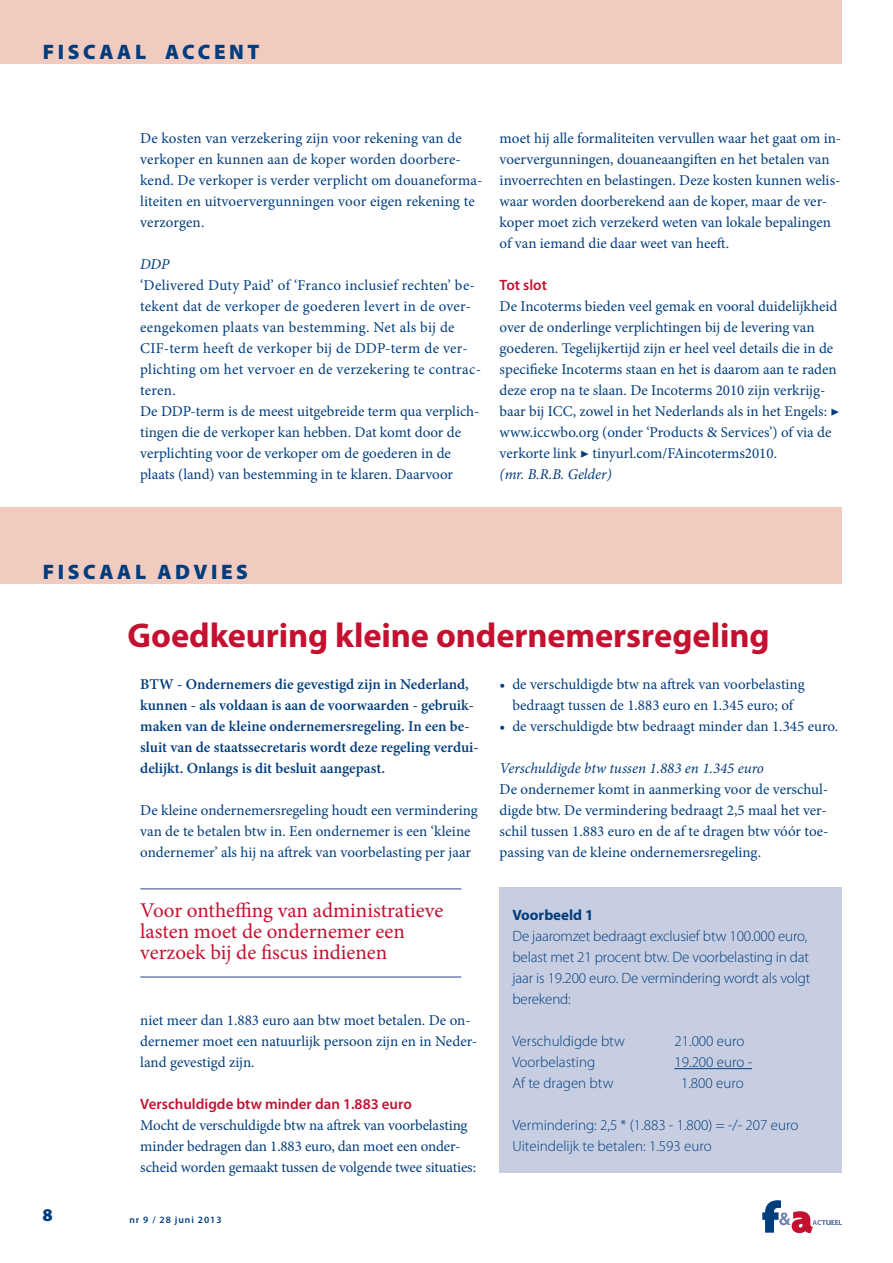
<style>
.page{position:relative;width:893px;height:1263px;background:#fff}
.page>*{position:absolute;margin:0;border:0;box-sizing:border-box;transform-origin:0 0}
.t1{font:700 34.5px "Myriad Pro";letter-spacing:-.005em;color:#c41130}
.t2{font:21px/21px "Minion Pro";color:#c41130}
.t3{font:900 21px "Myriad Pro";letter-spacing:.17em;color:#003d7d}
.t4{font:900 18px "Myriad Pro";color:#003d7d}
.t5{font:15px/21px "Minion Pro";color:#003d7d}
.t6{font:300 15px/21px "Myriad Pro";letter-spacing:-.01em;color:#003d7d}
.t7{font:600 15px/21px "Minion Pro";color:#003d7d}
.t8{font:600 9.75px "Myriad Pro";letter-spacing:.1em;color:#003d7d}
.s1{font-style:italic}
.s2{font-family:"Myriad Pro";font-weight:600;color:#c41130}
.s3{font-weight:700}
</style>
<div class="page">
<svg style="left:762px;top:1200px;width:80px;height:33px"></svg>
<div style="left:0;top:0;width:842px;height:64px;background:#f1cac0"></div>
<div style="left:0;top:507px;width:842px;height:77px;background:#f1cac0"></div>
<div style="left:500px;top:887px;width:342px;height:285px;background:#c8cee2"></div>
<hr style="left:674px;top:1068px;width:78px;height:1px;background:#003d7d">
<hr style="left:140px;top:888px;width:321px;height:2px;background:#7183b2">
<hr style="left:140px;top:976px;width:321px;height:2px;background:#7183b2">
<p class="t3" style="left:43px;top:39px;width:218px">FISCAAL ACCENT</p>
<p class="t5" style="left:140px;top:129px;width:344px">De kosten van verzekering zijn voor rekening van de verkoper en kunnen aan de koper worden doorbere&shy;kend. De verkoper is verder verplicht om douaneforma&shy;liteiten en uitvoervergunningen voor eigen rekening te verzorgen.</p>
<p class="t5" style="left:140px;top:255px;width:342px"><span class="s1">DDP<br></span>‘Delivered Duty Paid’ of ‘Franco inclusief rechten’ be&shy;tekent dat de verkoper de goederen levert in de over&shy;eengekomen plaats van bestemming. Net als bij de CIF-term heeft de verkoper bij de DDP-term de ver&shy;plichting om het vervoer en de verzekering te contrac&shy;teren.<br>De DDP-term is de meest uitgebreide term qua verplich&shy;tingen die de verkoper kan hebben. Dat komt door de verplichting voor de verkoper om de goederen in de plaats (land) van bestemming in te klaren. Daarvoor</p>
<p class="t5" style="left:500px;top:129px;width:343px">moet hij alle formaliteiten vervullen waar het gaat om in&shy;voervergunningen, douaneaangiften en het betalen van invoerrechten en belastingen. Deze kosten kunnen welis&shy;waar worden doorberekend aan de koper, maar de ver&shy;koper moet zich verzekerd weten van lokale bepalingen of van iemand die daar weet van heeft.</p>
<p class="t5" style="left:500px;top:276px;width:341px"><span class="s2">Tot slot<br></span>De Incoterms bieden veel gemak en vooral duidelijkheid over de onderlinge verplichtingen bij de levering van goederen. Tegelijkertijd zijn er heel veel details die in de specifieke Incoterms staan en het is daarom aan te raden deze erop na te slaan. De Incoterms 2010 zijn verkrijg&shy;baar bij ICC, zowel in het Nederlands als in het Engels: ▶ www.iccwbo.org (onder ‘Products &amp; Services’) of via de verkorte link ▶ tinyurl.com/FAincoterms2010.<br><span class="s1">(mr. B.R.B. Gelder)</span></p>
<p class="t3" style="left:43px;top:559px;width:207px">FISCAAL ADVIES</p>
<p class="t1" style="left:128px;top:622px;width:644px">Goedkeuring kleine ondernemersregeling</p>
<p class="t5" style="left:512px;top:675px;width:327px">de verschuldigde btw na aftrek van voorbelasting bedraagt tussen de 1.883 euro en 1.345 euro; of<br>de verschuldigde btw bedraagt minder dan 1.345 euro.</p>
<p class="t5" style="left:500px;top:759px;width:330px"><span class="s1">Verschuldigde btw tussen 1.883 en 1.345 euro<br></span>De ondernemer komt in aanmerking voor de verschul&shy;digde btw. De vermindering bedraagt 2,5 maal het ver&shy;schil tussen 1.883 euro en de af te dragen btw vóór toe&shy;passing van de kleine ondernemersregeling.</p>
<p class="t7" style="left:140px;top:675px;width:340px">BTW - Ondernemers die gevestigd zijn in Nederland, kunnen - als voldaan is aan de voorwaarden - gebruik&shy;maken van de kleine ondernemersregeling. In een be&shy;sluit van de staatssecretaris wordt deze regeling verdui&shy;delijkt. Onlangs is dit besluit aangepast.</p>
<p class="t5" style="left:140px;top:801px;width:339px">De kleine ondernemersregeling houdt een vermindering van de te betalen btw in. Een ondernemer is een ‘kleine ondernemer’ als hij na aftrek van voorbelasting per jaar</p>
<p class="t2" style="left:140px;top:902px;width:305px">Voor ontheffing van administratieve lasten moet de ondernemer een verzoek bij de fiscus indienen</p>
<p class="t5" style="left:140px;top:1011px;width:338px">niet meer dan 1.883 euro aan btw moet betalen. De on&shy;dernemer moet een natuurlijk persoon zijn en in Neder&shy;land gevestigd zijn.</p>
<p class="t5" style="left:140px;top:1095px;width:337px"><span class="s2">Verschuldigde btw minder dan 1.883 euro<br></span>Mocht de verschuldigde btw na aftrek van voorbelasting minder bedragen dan 1.883 euro, dan moet een onder&shy;scheid worden gemaakt tussen de volgende twee situaties:</p>
<p class="t4" style="left:43px;top:1204px;width:12px">8</p>
<p class="t8" style="left:129px;top:1216px;width:94px">nr 9 / 28 juni 2013</p>
<p class="t6" style="left:512px;top:906px;width:299px"><span class="s3">Voorbeeld 1<br></span>De jaaromzet bedraagt exclusief btw 100.000 euro, belast met 21 procent btw. De voorbelasting in dat jaar is 19.200 euro. De vermindering wordt als volgt berekend:</p>
<p class="t6" style="left:512px;top:1032px;width:114px">Verschuldigde btw</p>
<p class="t6" style="left:674px;top:1032px;width:71px">21.000 euro</p>
<p class="t6" style="left:512px;top:1053px;width:84px">Voorbelasting</p>
<p class="t6" style="left:674px;top:1053px;width:79px">19.200 euro -</p>
<p class="t6" style="left:512px;top:1074px;width:103px">Af te dragen btw</p>
<p class="t6" style="left:681px;top:1074px;width:64px">1.800 euro</p>
<p class="t6" style="left:512px;top:1116px;width:287px">Vermindering: 2,5 * (1.883 - 1.800) = -/- 207 euro<br>Uiteindelijk te betalen: 1.593 euro</p>
</div>
